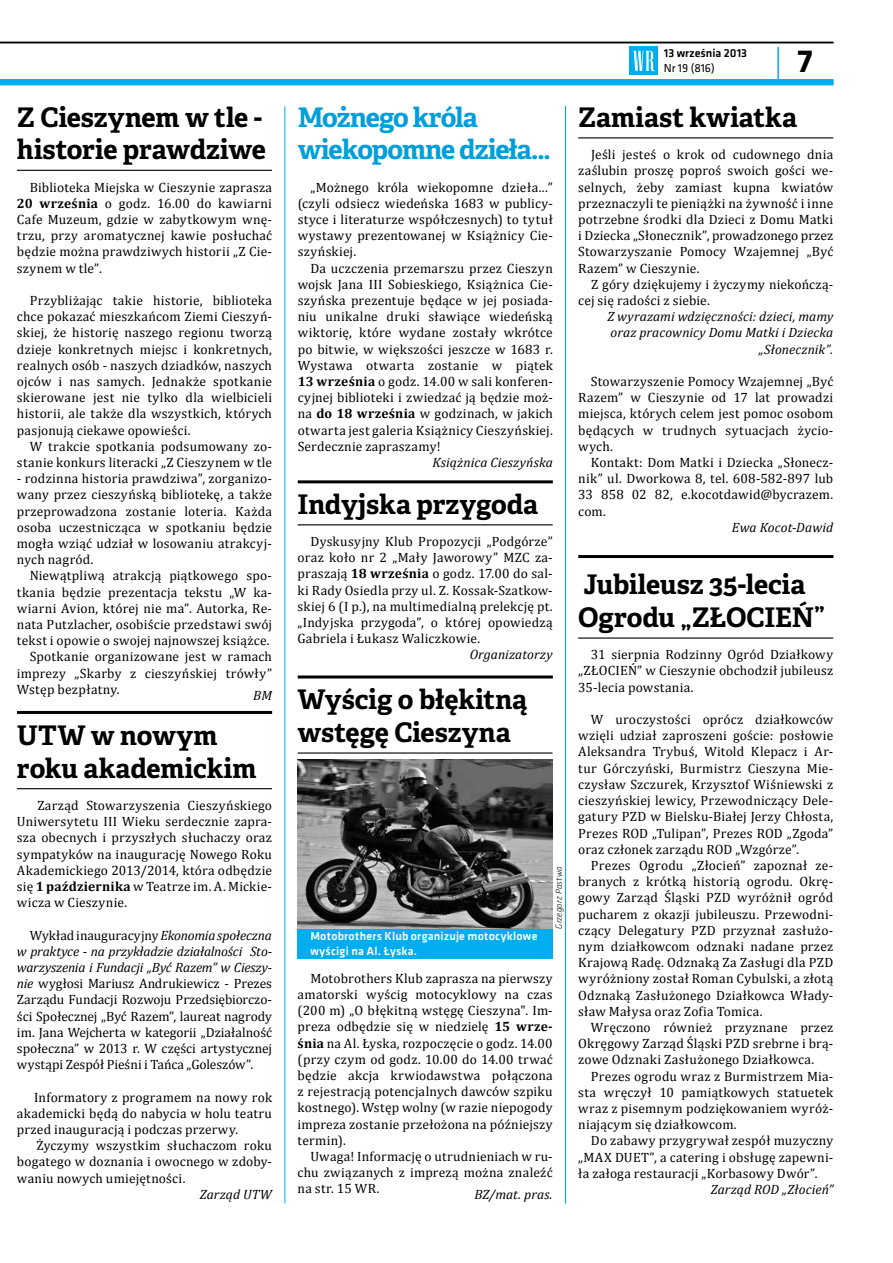
<style>
.page{position:relative;width:893px;height:1263px;background:#fff}
.page>*{position:absolute;margin:0;border:0;box-sizing:border-box;transform-origin:0 0}
.t1{font:700 33px "Klavika";color:#000}
.t2{font:700 27px/32.4px "Adelle Basic";letter-spacing:-.005em;color:#000}
.t3{font:700 27px/32.4px "Adelle Basic";letter-spacing:-.035em;color:#009fdb}
.t4{font:13.5px/16.2px "Cambria";letter-spacing:.015em;color:#000;text-align:justify}
.t5{font:italic 13.5px/16.2px "Cambria";letter-spacing:.01em;color:#000;text-align:right}
.t6{font:500 12px/14.4px "Klavika";letter-spacing:.02em;color:#fff}
.t7{font:500 12px "Klavika";color:#000}
.t8{font:12px "Klavika";color:#000}
.t9{font:italic 300 9px "Klavika";letter-spacing:.015em;color:#000}
.s1{font-weight:700}
.s2{font-style:italic}
</style>
<div class="page">
<hr style="left:777px;top:47px;width:2px;height:35px;background:#00aeef">
<div style="left:630px;top:47px;width:28px;height:28px;background:#00aeef"></div>
<svg style="left:633px;top:51px;width:22px;height:20px"></svg>
<hr style="left:0;top:42px;width:833px;height:1px;background:#000">
<div style="left:0;top:79px;width:833px;height:6px;background:#00aeef"></div>
<hr style="left:298px;top:524px;width:255px;height:1px;background:#000">
<div style="left:298px;top:929px;width:255px;height:30px;background:#00aeef"></div>
<hr style="left:298px;top:752px;width:254px;height:2px;background:#000">
<img style="left:298px;top:759px;width:255px;height:170px">
<hr style="left:17px;top:788px;width:255px;height:1px;background:#000">
<hr style="left:578px;top:637px;width:255px;height:2px;background:#000">
<hr style="left:17px;top:170px;width:255px;height:1px;background:#000">
<hr style="left:17px;top:711px;width:255px;height:3px;background:#000">
<hr style="left:285px;top:106px;width:1px;height:1097px;background:#00aeef">
<hr style="left:565px;top:106px;width:1px;height:1097px;background:#00aeef">
<hr style="left:298px;top:480px;width:255px;height:3px;background:#000">
<hr style="left:298px;top:675px;width:255px;height:3px;background:#000">
<hr style="left:578px;top:137px;width:255px;height:1px;background:#000">
<hr style="left:578px;top:555px;width:255px;height:3px;background:#000">
<h2 class="t2" style="left:17px;top:101px;width:251px">Z Cieszynem w tle - historie prawdziwe</h2>
<p class="t4" style="left:17px;top:179px;width:257px;text-indent:13px">Biblioteka Miejska w Cieszynie zaprasza <span class="s1">20 września</span> o godz. 16.00 do kawiarni Cafe Muzeum, gdzie w zabytkowym wnę&shy;trzu, przy aromatycznej kawie posłuchać będzie można prawdziwych historii „Z Cie&shy;szynem w tle”.</p>
<p class="t4" style="left:17px;top:292px;width:257px;text-indent:13px">Przybliżając takie historie, biblioteka chce pokazać mieszkańcom Ziemi Cieszyń&shy;skiej, że historię naszego regionu tworzą dzieje konkretnych miejsc i konkretnych, realnych osób - naszych dziadków, naszych ojców i nas samych. Jednakże spotkanie skierowane jest nie tylko dla wielbicieli historii, ale także dla wszystkich, których pasjonują ciekawe opowieści.</p>
<p class="t4" style="left:17px;top:438px;width:257px;text-align:right">W trakcie spotkania podsumowany zo&shy;stanie konkurs literacki „Z Cieszynem w tle</p>
<p class="t4" style="left:17px;top:470px;width:257px">- rodzinna historia prawdziwa”, zorganizo&shy;wany przez cieszyńską bibliotekę, a także przeprowadzona zostanie loteria. Każda osoba uczestnicząca w spotkaniu będzie mogła wziąć udział w losowaniu atrakcyj&shy;nych nagród.</p>
<p class="t4" style="left:30px;top:568px;width:244px">Niewątpliwą atrakcją piątkowego spo-</p>
<p class="t4" style="left:17px;top:584px;width:257px">tkania będzie prezentacja tekstu „W ka-</p>
<p class="t4" style="left:17px;top:600px;width:257px">wiarni Avion, której nie ma”. Autorka, Re-</p>
<p class="t4" style="left:17px;top:616px;width:257px">nata Putzlacher, osobiście przedstawi swój</p>
<p class="t4" style="left:17px;top:632px;width:254px">tekst i opowie o swojej najnowszej książce.</p>
<p class="t4" style="left:30px;top:649px;width:244px">Spotkanie organizowane jest w ramach</p>
<p class="t4" style="left:17px;top:665px;width:257px">imprezy „Skarby z cieszyńskiej trówły”</p>
<p class="t4" style="left:17px;top:681px;width:104px">Wstęp bezpłatny.</p>
<p class="t5" style="left:253px;top:687px;width:20px">BM</p>
<h2 class="t2" style="left:17px;top:719px;width:241px">UTW w nowym roku akademickim</h2>
<p class="t4" style="left:17px;top:797px;width:257px;text-indent:20px">Zarząd Stowarzyszenia Cieszyńskiego Uniwersytetu III Wieku serdecznie zapra&shy;sza obecnych i przyszłych słuchaczy oraz sympatyków na inaugurację Nowego Roku Akademickiego 2013/2014, która odbędzie się <span class="s1">1 października</span> w Teatrze im. A. Mickie&shy;wicza w Cieszynie.</p>
<p class="t4" style="left:17px;top:927px;width:257px;text-indent:13px">Wykład inauguracyjny <span class="s2">Ekonomia społeczna w praktyce - na przykładzie działalności Sto&shy;warzyszenia i Fundacji „Być Razem” w Cieszy&shy;nie</span> wygłosi Mariusz Andrukiewicz - Prezes Zarządu Fundacji Rozwoju Przedsiębiorczo&shy;ści Społecznej „Być Razem”, laureat nagrody im. Jana Wejcherta w kategorii „Działalność społeczna” w 2013 r. W części artystycznej wystąpi Zespół Pieśni i Tańca „Goleszów”.</p>
<p class="t4" style="left:17px;top:1089px;width:257px;text-indent:17px">Informatory z programem na nowy rok akademicki będą do nabycia w holu teatru przed inauguracją i podczas przerwy.</p>
<p class="t4" style="left:17px;top:1137px;width:257px;text-indent:20px">Życzymy wszystkim słuchaczom roku bogatego w doznania i owocnego w zdoby&shy;waniu nowych umiejętności.</p>
<p class="t5" style="left:200px;top:1186px;width:74px">Zarząd UTW</p>
<h2 class="t3" style="left:298px;top:101px;width:255px">Możnego króla wiekopomne dzieła...</h2>
<p class="t4" style="left:298px;top:179px;width:257px;text-indent:13px">„Możnego króla wiekopomne dzieła...” (czyli odsiecz wiedeńska 1683 w publicy&shy;styce i literaturze współczesnych) to tytuł wystawy prezentowanej w Książnicy Cie&shy;szyńskiej.</p>
<p class="t4" style="left:298px;top:260px;width:257px;text-indent:13px">Da uczczenia przemarszu przez Cieszyn wojsk Jana III Sobieskiego, Książnica Cie&shy;szyńska prezentuje będące w jej posiada&shy;niu unikalne druki sławiące wiedeńską wiktorię, które wydane zostały wkrótce po bitwie, w większości jeszcze w 1683 r.<br>Wystawa otwarta zostanie w piątek <span class="s1">13 września</span> o godz. 14.00 w sali konferen&shy;cyjnej biblioteki i zwiedzać ją będzie moż&shy;na <span class="s1">do 18 września</span> w godzinach, w jakich otwarta jest galeria Książnicy Cieszyńskiej.<br>Serdecznie zapraszamy!</p>
<p class="t5" style="left:432px;top:454px;width:122px">Książnica Cieszyńska</p>
<h2 class="t2" style="left:298px;top:488px;width:242px">Indyjska przygoda</h2>
<p class="t4" style="left:298px;top:533px;width:257px;text-indent:13px">Dyskusyjny Klub Propozycji „Podgórze” oraz koło nr 2 „Mały Jaworowy” MZC za&shy;praszają <span class="s1">18 września</span> o godz. 17.00 do sal&shy;ki Rady Osiedla przy ul. Z. Kossak-Szatkow&shy;skiej 6 (I p.), na multimedialną prelekcję pt. „Indyjska przygoda”, o której opowiedzą Gabriela i Łukasz Waliczkowie.</p>
<p class="t5" style="left:470px;top:646px;width:85px">Organizatorzy</p>
<h2 class="t2" style="left:298px;top:684px;width:231px">Wyścig o błękitną wstęgę Cieszyna</h2>
<p class="t6" style="left:310px;top:929px;width:229px">Motobrothers Klub organizuje motocyklowe wyścigi na Al. Łyska.</p>
<p class="t9" style="left:553px;top:929px;width:64px;rotate:-90deg">Grzegorz Pastwa</p>
<p class="t4" style="left:298px;top:970px;width:257px;text-indent:13px">Motobrothers Klub zaprasza na pierwszy amatorski wyścig motocyklowy na czas (200 m) „O błękitną wstęgę Cieszyna". Im&shy;preza odbędzie się w niedzielę <span class="s1">15 wrze&shy;śnia</span> na Al. Łyska, rozpoczęcie o godz. 14.00 (przy czym od godz. 10.00 do 14.00 trwać będzie akcja krwiodawstwa połączona z rejestracją potencjalnych dawców szpiku kostnego). Wstęp wolny (w razie niepogody impreza zostanie przełożona na późniejszy termin).</p>
<p class="t4" style="left:298px;top:1148px;width:257px;text-indent:13px">Uwaga! Informację o utrudnieniach w ru&shy;chu związanych z imprezą można znaleźć na str. 15 WR.</p>
<p class="t5" style="left:474px;top:1186px;width:80px">BZ/mat. pras.</p>
<p class="t7" style="left:664px;top:45px;width:85px">13 września 2013</p>
<p class="t8" style="left:664px;top:60px;width:53px">Nr 19 (816)</p>
<h1 class="t1" style="left:797px;top:37px;width:17px">7</h1>
<h2 class="t2" style="left:578px;top:101px;width:220px">Zamiast kwiatka</h2>
<p class="t4" style="left:578px;top:146px;width:257px;text-indent:13px">Jeśli jesteś o krok od cudownego dnia zaślubin proszę poproś swoich gości we&shy;selnych, żeby zamiast kupna kwiatów przeznaczyli te pieniążki na żywność i inne potrzebne środki dla Dzieci z Domu Matki i Dziecka „Słonecznik”, prowadzonego przez Stowarzyszanie Pomocy Wzajemnej „Być Razem” w Cieszynie.</p>
<p class="t4" style="left:578px;top:276px;width:257px;text-indent:13px">Z góry dziękujemy i życzymy niekończą&shy;cej się radości z siebie.</p>
<p class="t5" style="left:607px;top:308px;width:227px">Z wyrazami wdzięczności: dzieci, mamy oraz pracownicy Domu Matki i Dziecka „Słonecznik”.</p>
<p class="t4" style="left:578px;top:373px;width:257px;text-indent:13px">Stowarzyszenie Pomocy Wzajemnej „Być Razem” w Cieszynie od 17 lat prowadzi miejsca, których celem jest pomoc osobom będących w trudnych sytuacjach życio&shy;wych.</p>
<p class="t4" style="left:578px;top:454px;width:257px;text-indent:13px">Kontakt: Dom Matki i Dziecka „Słonecz&shy;nik” ul. Dworkowa 8, tel. 608-582-897 lub 33 858 02 82, e.kocotdawid@bycrazem. com.</p>
<p class="t5" style="left:732px;top:519px;width:103px">Ewa Kocot-Dawid</p>
<h2 class="t2" style="left:578px;top:569px;width:248px">Jubileusz 35-lecia<br>Ogrodu „ZŁOCIEŃ”</h2>
<p class="t4" style="left:578px;top:646px;width:257px;text-indent:13px">31 sierpnia Rodzinny Ogród Działkowy „ZŁOCIEŃ” w Cieszynie obchodził jubileusz 35-lecia powstania.</p>
<p class="t4" style="left:578px;top:711px;width:257px;text-indent:13px">W uroczystości oprócz działkowców wzięli udział zaproszeni goście: posłowie Aleksandra Trybuś, Witold Klepacz i Ar&shy;tur Górczyński, Burmistrz Cieszyna Mie&shy;czysław Szczurek, Krzysztof Wiśniewski z cieszyńskiej lewicy, Przewodniczący Dele&shy;gatury PZD w Bielsku-Białej Jerzy Chłosta, Prezes ROD „Tulipan”, Prezes ROD „Zgoda” oraz członek zarządu ROD „Wzgórze”.</p>
<p class="t4" style="left:578px;top:857px;width:257px;text-indent:13px">Prezes Ogrodu „Złocień” zapoznał ze&shy;branych z krótką historią ogrodu. Okrę&shy;gowy Zarząd Śląski PZD wyróżnił ogród pucharem z okazji jubileuszu. Przewodni&shy;czący Delegatury PZD przyznał zasłużo&shy;nym działkowcom odznaki nadane przez Krajową Radę. Odznaką Za Zasługi dla PZD wyróżniony został Roman Cybulski, a złotą Odznaką Zasłużonego Działkowca Włady&shy;sław Małysa oraz Zofia Tomica.</p>
<p class="t4" style="left:578px;top:1019px;width:257px;text-indent:13px">Wręczono również przyznane przez Okręgowy Zarząd Śląski PZD srebrne i brą&shy;zowe Odznaki Zasłużonego Działkowca.</p>
<p class="t4" style="left:578px;top:1068px;width:257px;text-indent:13px">Prezes ogrodu wraz z Burmistrzem Mia&shy;sta wręczył 10 pamiątkowych statuetek wraz z pisemnym podziękowaniem wyróż&shy;niającym się działkowcom.</p>
<p class="t4" style="left:578px;top:1132px;width:257px;text-indent:13px">Do zabawy przygrywał zespół muzyczny „MAX DUET”, a catering i obsługę zapewni&shy;ła załoga restauracji „Korbasowy Dwór”.</p>
<p class="t5" style="left:711px;top:1181px;width:124px">Zarząd ROD „Złocień”</p>
</div>
